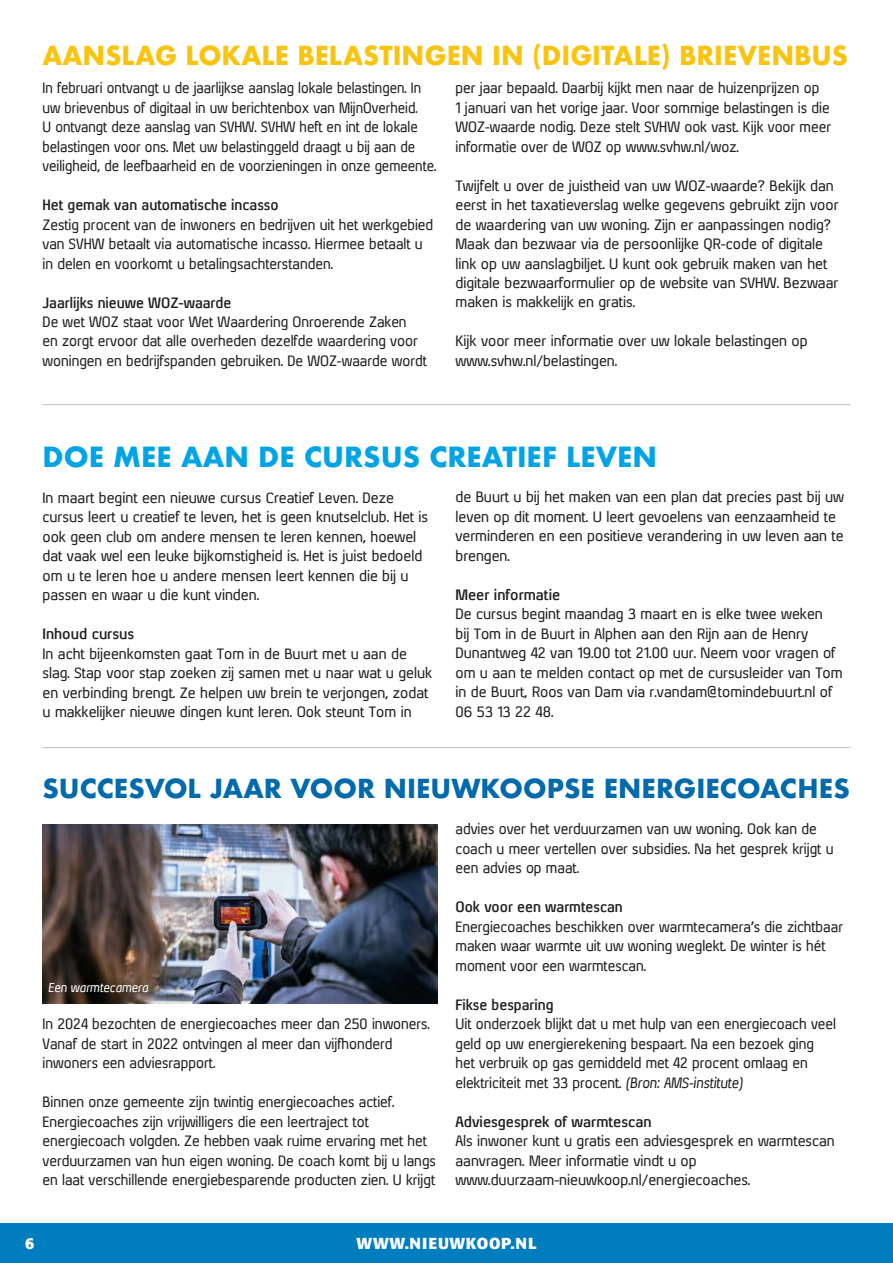
<style>
.page{position:relative;width:893px;height:1263px;background:#fff}
.page>*{position:absolute;margin:0;border:0;box-sizing:border-box;transform-origin:0 0}
.t1{font:700 27px "Futura";color:#00a4e6}
.t2{font:700 25.5px "Futura";color:#f9c40f}
.t3{font:700 25.5px "Futura";color:#006aad}
.t4{font:700 15.75px "Formata";letter-spacing:.05em;color:#fff}
.t5{font:14.25px/19.5px "Xenu";color:#231f20}
.t6{font:14.25px/19.5px "Xenu";color:#231f20;scale:.94 1}
.t7{font:700 14.25px "Xenu";color:#231f20}
.t8{font:italic 12.3px "Xenu";color:#fff}
.s1{font-style:italic}
</style>
<div class="page">
<img style="left:43px;top:825px;width:394px;height:178px">
<hr style="left:43px;top:747px;width:807px;height:1px;background:#bcbdc0">
<hr style="left:43px;top:404px;width:807px;height:1px;background:#bcbdc0">
<div style="left:0;top:1224px;width:893px;height:39px;background:#007dbf"></div>
<h2 class="t2" style="left:43px;top:37px;width:807px">AANSLAG LOKALE BELASTINGEN IN (DIGITALE) BRIEVENBUS</h2>
<p class="t6" style="left:43px;top:78px;width:421px">In februari ontvangt u de jaarlijkse aanslag lokale belastingen. In uw brievenbus of digitaal in uw berichtenbox van MijnOverheid.<br>U ontvangt deze aanslag van SVHW. SVHW heft en int de lokale belastingen voor ons. Met uw belastinggeld draagt u bij aan de veiligheid, de leefbaarheid en de voorzieningen in onze gemeente.</p>
<p class="t7" style="left:43px;top:196px;width:238px">Het gemak van automatische incasso</p>
<p class="t5" style="left:43px;top:214px;width:392px">Zestig procent van de inwoners en bedrijven uit het werkgebied van SVHW betaalt via automatische incasso. Hiermee betaalt u in delen en voorkomt u betalingsachterstanden.</p>
<p class="t7" style="left:43px;top:294px;width:190px">Jaarlijks nieuwe WOZ-waarde</p>
<p class="t5" style="left:43px;top:312px;width:386px">De wet WOZ staat voor Wet Waardering Onroerende Zaken<br>en zorgt ervoor dat alle overheden dezelfde waardering voor woningen en bedrijfspanden gebruiken. De WOZ-waarde wordt</p>
<p class="t5" style="left:455px;top:78px;width:377px">per jaar bepaald. Daarbij kijkt men naar de huizenprijzen op<br>1 januari van het vorige jaar. Voor sommige belastingen is die WOZ-waarde nodig. Deze stelt SVHW ook vast. Kijk voor meer informatie over de WOZ op www.svhw.nl/woz.</p>
<p class="t5" style="left:455px;top:175px;width:385px">Twijfelt u over de juistheid van uw WOZ-waarde? Bekijk dan eerst in het taxatieverslag welke gegevens gebruikt zijn voor de waardering van uw woning. Zijn er aanpassingen nodig?<br>Maak dan bezwaar via de persoonlijke QR-code of digitale link op uw aanslagbiljet. U kunt ook gebruik maken van het digitale bezwaarformulier op de website van SVHW. Bezwaar maken is makkelijk en gratis.</p>
<p class="t5" style="left:455px;top:331px;width:354px">Kijk voor meer informatie over uw lokale belastingen op www.svhw.nl/belastingen.</p>
<h1 class="t1" style="left:43px;top:437px;width:616px">DOE MEE AAN DE CURSUS CREATIEF LEVEN</h1>
<p class="t5" style="left:43px;top:487px;width:387px">In maart begint een nieuwe cursus Creatief Leven. Deze cursus leert u creatief te leven, het is geen knutselclub. Het is ook geen club om andere mensen te leren kennen, hoewel dat vaak wel een leuke bijkomstigheid is. Het is juist bedoeld om u te leren hoe u andere mensen leert kennen die bij u passen en waar u die kunt vinden.</p>
<p class="t7" style="left:43px;top:625px;width:93px">Inhoud cursus</p>
<p class="t5" style="left:43px;top:643px;width:391px">In acht bijeenkomsten gaat Tom in de Buurt met u aan de slag. Stap voor stap zoeken zij samen met u naar wat u geluk en verbinding brengt. Ze helpen uw brein te verjongen, zodat u makkelijker nieuwe dingen kunt leren. Ook steunt Tom in</p>
<p class="t5" style="left:455px;top:487px;width:390px">de Buurt u bij het maken van een plan dat precies past bij uw leven op dit moment. U leert gevoelens van eenzaamheid te verminderen en een positieve verandering in uw leven aan te brengen.</p>
<p class="t7" style="left:455px;top:586px;width:106px">Meer informatie</p>
<p class="t5" style="left:455px;top:604px;width:389px">De cursus begint maandag 3 maart en is elke twee weken<br>bij Tom in de Buurt in Alphen aan den Rijn aan de Henry Dunantweg 42 van 19.00 tot 21.00 uur. Neem voor vragen of om u aan te melden contact op met de cursusleider van Tom in de Buurt, Roos van Dam via r.vandam@tomindebuurt.nl of 06 53 13 22 48.</p>
<h2 class="t3" style="left:43px;top:770px;width:809px">SUCCESVOL JAAR VOOR NIEUWKOOPSE ENERGIECOACHES</h2>
<p class="t8" style="left:48px;top:980px;width:102px">Een warmtecamera</p>
<p class="t5" style="left:43px;top:1014px;width:389px">In 2024 bezochten de energiecoaches meer dan 250 inwoners.<br>Vanaf de start in 2022 ontvingen al meer dan vijfhonderd inwoners een adviesrapport.</p>
<p class="t5" style="left:43px;top:1092px;width:395px">Binnen onze gemeente zijn twintig energiecoaches actief.<br>Energiecoaches zijn vrijwilligers die een leertraject tot energiecoach volgden. Ze hebben vaak ruime ervaring met het verduurzamen van hun eigen woning. De coach komt bij u langs en laat verschillende energiebesparende producten zien. U krijgt</p>
<p class="t5" style="left:455px;top:819px;width:379px">advies over het verduurzamen van uw woning. Ook kan de coach u meer vertellen over subsidies. Na het gesprek krijgt u een advies op maat.</p>
<p class="t7" style="left:455px;top:898px;width:169px">Ook voor een warmtescan</p>
<p class="t5" style="left:455px;top:916px;width:389px">Energiecoaches beschikken over warmtecamera’s die zichtbaar maken waar warmte uit uw woning weglekt. De winter is hét moment voor een warmtescan.</p>
<p class="t7" style="left:455px;top:996px;width:100px">Fikse besparing</p>
<p class="t5" style="left:455px;top:1014px;width:382px">Uit onderzoek blijkt dat u met hulp van een energiecoach veel geld op uw energierekening bespaart. Na een bezoek ging het verbruik op gas gemiddeld met 42 procent omlaag en elektriciteit met 33 procent. <span class="s1">(Bron: AMS-institute)</span></p>
<p class="t7" style="left:455px;top:1113px;width:198px">Adviesgesprek of warmtescan</p>
<p class="t5" style="left:455px;top:1131px;width:381px">Als inwoner kunt u gratis een adviesgesprek en warmtescan aanvragen. Meer informatie vindt u op www.duurzaam-nieuwkoop.nl/energiecoaches.</p>
<p class="t4" style="left:25px;top:1233px;width:11px">6</p>
<p class="t4" style="left:356px;top:1233px;width:182px">WWW.NIEUWKOOP.NL</p>
</div>
